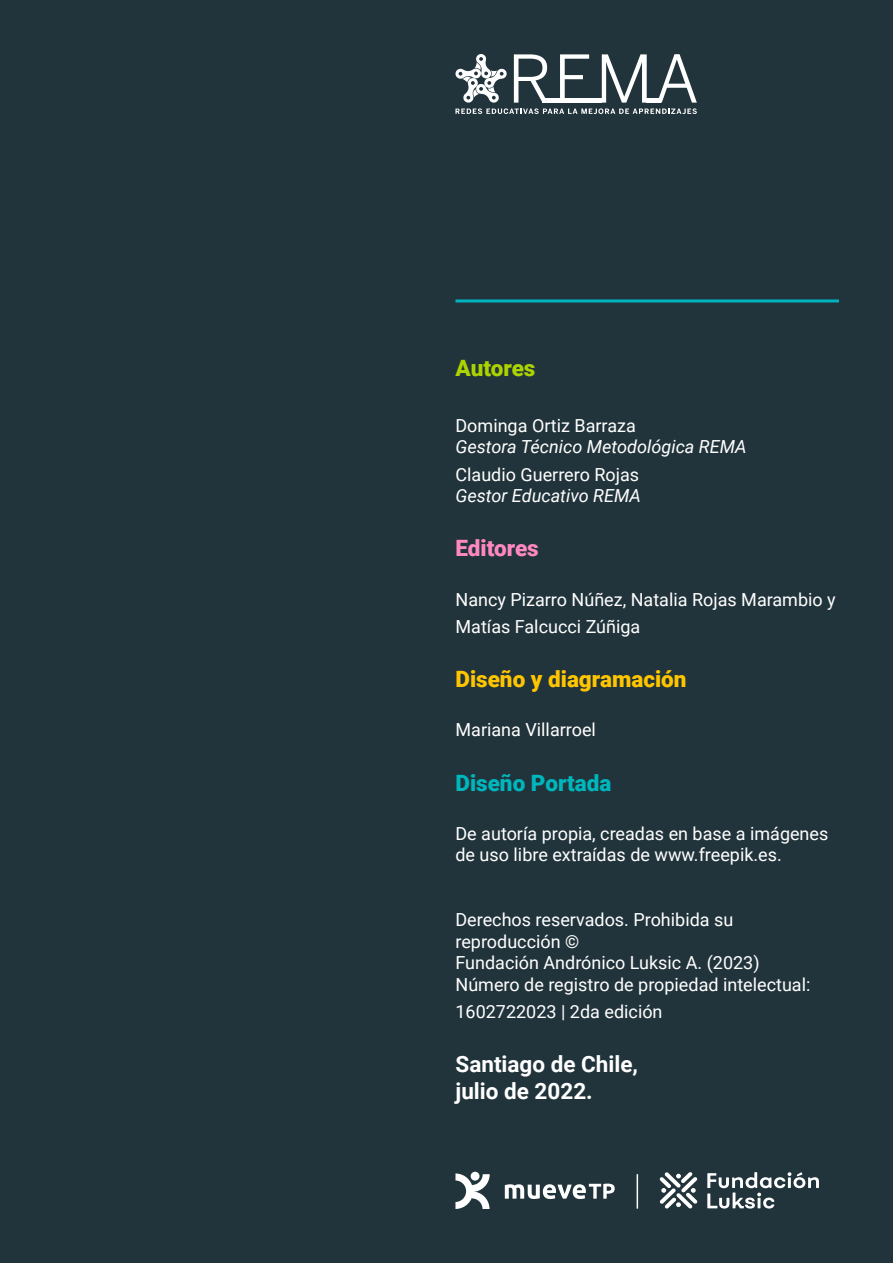
<style>
.page{position:relative;width:893px;height:1263px;background:#22343b}
.page>*{position:absolute;margin:0;border:0;box-sizing:border-box;transform-origin:0 0}
.t1{font:700 22.5px/27px "Roboto";color:#fff}
.t2{font:900 22.5px "Roboto";color:#ffc500}
.t3{font:900 22.5px "Roboto";color:#00b6bd}
.t4{font:900 22.5px "Roboto";color:#ff88c1}
.t5{font:900 22.5px "Roboto";letter-spacing:-.005em;color:#acd300}
.t6{font:18px/21.6px "Roboto";color:#fff}
.t7{font:italic 18px "Roboto";color:#fff}
</style>
<div class="page">
<svg style="left:455px;top:54px;width:242px;height:60px"></svg>
<svg style="left:455px;top:1173px;width:35px;height:36px"></svg>
<svg style="left:505px;top:1183px;width:110px;height:16px"></svg>
<svg style="left:707px;top:1172px;width:112px;height:36px"></svg>
<svg style="left:660px;top:1172px;width:37px;height:37px"></svg>
<hr style="left:637px;top:1174px;width:1px;height:34px;background:#fff">
<hr style="left:455px;top:299px;width:384px;height:3px;background:#00b3bd">
<p class="t5" style="left:455px;top:353px;width:81px">Autores</p>
<p class="t6" style="left:455px;top:414px;width:182px">Dominga Ortiz Barraza</p>
<p class="t7" style="left:455px;top:434px;width:293px">Gestora Técnico Metodológica REMA</p>
<p class="t6" style="left:455px;top:463px;width:185px">Claudio Guerrero Rojas</p>
<p class="t7" style="left:455px;top:483px;width:187px">Gestor Educativo REMA</p>
<p class="t4" style="left:455px;top:533px;width:85px">Editores</p>
<p class="t6" style="left:455px;top:585px;width:382px;line-height:27.6px">Nancy Pizarro Núñez, Natalia Rojas Marambio y<br>Matías Falcucci Zúñiga</p>
<p class="t2" style="left:455px;top:663px;width:233px">Diseño y diagramación</p>
<p class="t6" style="left:455px;top:719px;width:142px">Mariana Villarroel</p>
<p class="t3" style="left:455px;top:767px;width:157px">Diseño Portada</p>
<p class="t6" style="left:455px;top:822px;width:374px">De autoría propia, creadas en base a imágenes de uso libre extraídas de www.freepik.es.</p>
<p class="t6" style="left:455px;top:908px;width:356px">Derechos reservados. Prohibida su reproducción ©<br>Fundación Andrónico Luksic A. (2023)<br>Número de registro de propiedad intelectual:</p>
<p class="t6" style="left:455px;top:1000px;width:209px">1602722023 | 2da edición</p>
<p class="t1" style="left:455px;top:1049px;width:184px">Santiago de Chile, julio de 2022.</p>
</div>
